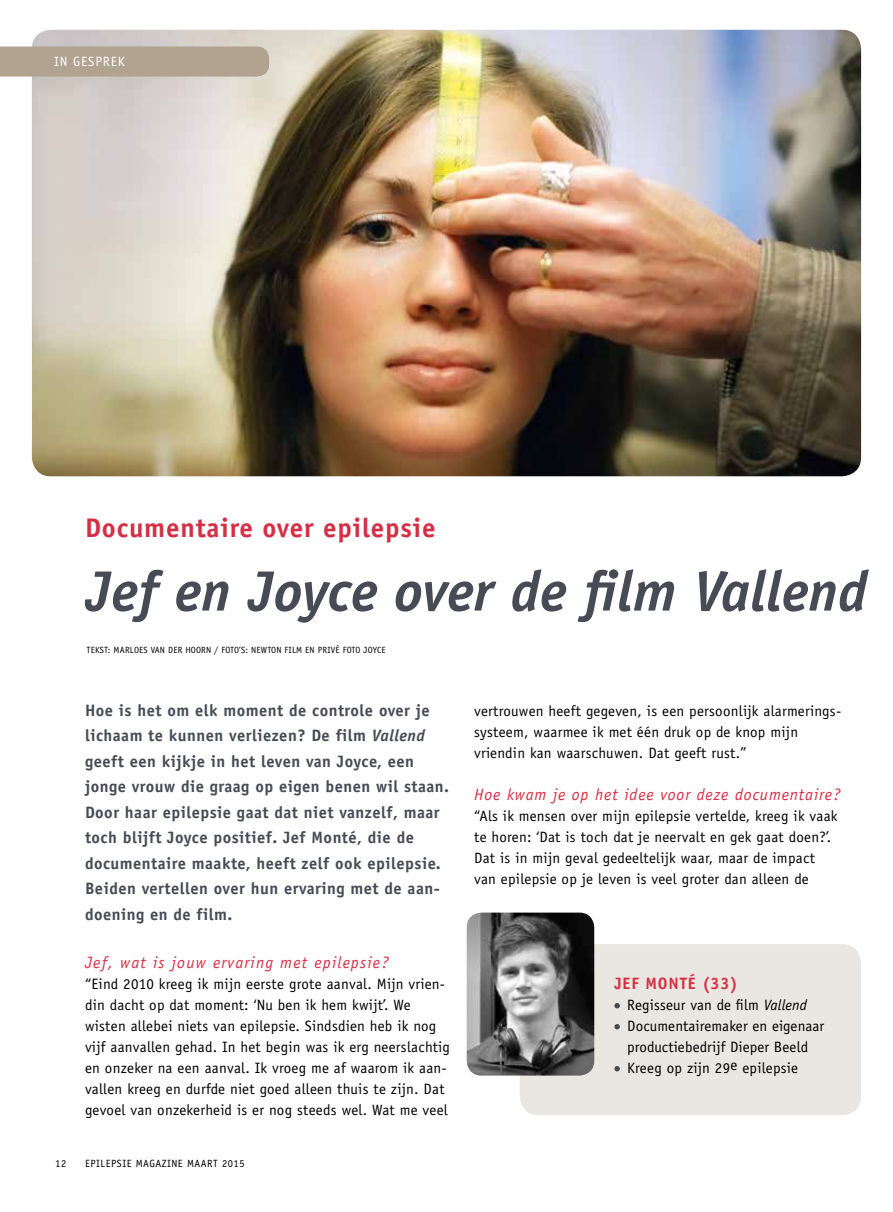
<style>
.page{position:relative;width:893px;height:1212px;background:#fff}
.page>*{position:absolute;margin:0;border:0;box-sizing:border-box;transform-origin:0 0}
.t1{font:italic 700 57px "Officina Sans";color:#484a55}
.t2{font:700 27px "Officina Sans";letter-spacing:.03em;color:#d52f45}
.t3{font:700 16.5px/25.5px "Officina Sans";letter-spacing:.03em;color:#484a55}
.t4{font:italic 16.5px "Officina Sans";letter-spacing:.05em;color:#d52f45}
.t5{font:italic 16.5px "Officina Sans";letter-spacing:.07em;color:#d52f45}
.t6{font:700 16.5px "Officina Sans";letter-spacing:.05em;color:#d52f45}
.t7{font:15px/21px "Officina Sans";letter-spacing:.015em;color:#000}
.t8{font:13.5px "Officina Sans";letter-spacing:.06em;color:#fff}
.t9{font:10.5px "Officina Sans";letter-spacing:.05em;color:#000}
.t10{font:9px "Officina Sans";letter-spacing:.02em;color:#000}
.s1{font-style:italic}
</style>
<div class="page">
<img style="left:32px;top:30px;width:829px;height:446px">
<div style="left:0;top:47px;width:269px;height:29px;background:#b1a390"></div>
<div style="left:520px;top:944px;width:341px;height:171px;background:#eae6e1;border-radius:19px"></div>
<svg style="left:614px;top:1003px;width:6px;height:5px"></svg>
<svg style="left:614px;top:1024px;width:6px;height:5px"></svg>
<svg style="left:614px;top:1066px;width:6px;height:5px"></svg>
<img style="left:467px;top:912px;width:127px;height:163px">
<p class="t8" style="left:54px;top:54px;width:72px">IN GESPREK</p>
<h2 class="t2" style="left:85px;top:511px;width:352px">Documentaire over epilepsie</h2>
<h1 class="t1" style="left:85px;top:557px;width:784px">Jef en Joyce over de film Vallend</h1>
<p class="t10" style="left:87px;top:644px;width:301px">TEKST: MARLOES VAN DER HOORN / FOTO’S: NEWTON FILM EN PRIVÉ FOTO JOYCE</p>
<p class="t3" style="left:85px;top:697px;width:366px">Hoe is het om elk moment de controle over je lichaam te kunnen verliezen? De film <span class="s1">Vallend </span>geeft een kijkje in het leven van Joyce, een jonge vrouw die graag op eigen benen wil staan.<br>Door haar epilepsie gaat dat niet vanzelf, maar toch blijft Joyce positief. Jef Monté, die de documentaire maakte, heeft zelf ook epilepsie.<br>Beiden vertellen over hun ervaring met de aan&shy;doening en de film.</p>
<p class="t7" style="left:474px;top:700px;width:369px">vertrouwen heeft gegeven, is een persoonlijk alarmerings&shy;systeem, waarmee ik met één druk op de knop mijn vriendin kan waarschuwen. Dat geeft rust.”</p>
<p class="t4" style="left:474px;top:784px;width:368px">Hoe kwam je op het idee voor deze documentaire?</p>
<p class="t7" style="left:474px;top:805px;width:365px">“Als ik mensen over mijn epilepsie vertelde, kreeg ik vaak te horen: ‘Dat is toch dat je neervalt en gek gaat doen?’.<br>Dat is in mijn geval gedeeltelijk waar, maar de impact van epilepsie op je leven is veel groter dan alleen de</p>
<p class="t5" style="left:85px;top:952px;width:305px">Jef, wat is jouw ervaring met epilepsie?</p>
<p class="t7" style="left:85px;top:973px;width:366px">“Eind 2010 kreeg ik mijn eerste grote aanval. Mijn vrien&shy;din dacht op dat moment: ‘Nu ben ik hem kwijt’. We wisten allebei niets van epilepsie. Sindsdien heb ik nog vijf aanvallen gehad. In het begin was ik erg neerslachtig en onzeker na een aanval. Ik vroeg me af waarom ik aan&shy;vallen kreeg en durfde niet goed alleen thuis te zijn. Dat gevoel van onzekerheid is er nog steeds wel. Wat me veel</p>
<p class="t6" style="left:614px;top:973px;width:125px">JEF MONTÉ (33)</p>
<p class="t7" style="left:627px;top:994px;width:199px">Regisseur van de film <span class="s1">Vallend<br></span>Documentairemaker en eigenaar productiebedrijf Dieper Beeld<br>Kreeg op zijn 29e epilepsie</p>
<p class="t9" style="left:55px;top:1157px;width:13px">12</p>
<p class="t9" style="left:85px;top:1157px;width:161px">EPILEPSIE MAGAZINE MAART 2015</p>
</div>
